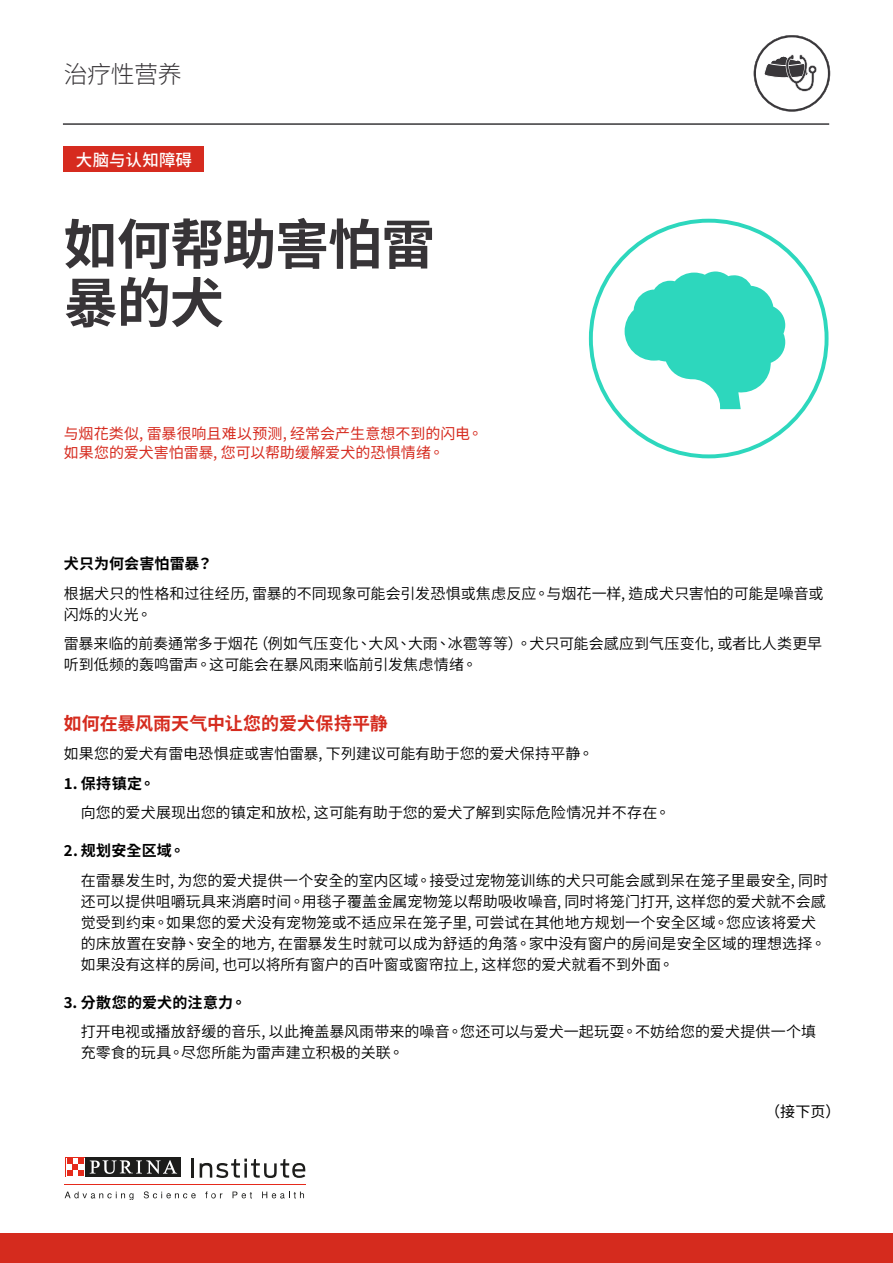
<style>
.page{position:relative;width:893px;height:1263px;background:#fff}
.page>*{position:absolute;margin:0;border:0;box-sizing:border-box;transform-origin:0 0}
.t1{font:700 54px/58.5px "Source Han Sans TC";letter-spacing:-.02em;color:#373437}
.t2{font:300 24px "Source Han Sans TC";letter-spacing:-.02em;color:#373437}
.t3{font:700 18px "Source Han Sans TC";color:#d52b1e}
.t4{font:500 16.5px "Source Han Sans TC";color:#fff}
.t5{font:15px/21px "Source Han Sans TC";color:#000}
.t6{font:15px/19.5px "Source Han Sans TC";letter-spacing:.005em;color:#d62b1f}
.t7{font:700 15px "Source Han Sans TC";letter-spacing:.015em;color:#000}
.t8{font:15px "Source Han Sans TC";color:#000}
</style>
<div class="page">
<div style="left:0;top:1233px;width:893px;height:30px;background:#d52b1e"></div>
<hr style="left:65px;top:1184px;width:241px;height:1px;background:#e52a1b">
<svg style="left:192px;top:1158px;width:2px;height:19px"></svg>
<svg style="left:200px;top:1158px;width:105px;height:20px"></svg>
<svg style="left:65px;top:1191px;width:68px;height:9px"></svg>
<svg style="left:144px;top:1191px;width:52px;height:7px"></svg>
<svg style="left:205px;top:1191px;width:17px;height:7px"></svg>
<svg style="left:233px;top:1191px;width:19px;height:7px"></svg>
<svg style="left:262px;top:1191px;width:42px;height:7px"></svg>
<div style="left:65px;top:1157px;width:21px;height:20px;background:#1d1d1b"></div>
<svg style="left:65px;top:1157px;width:20px;height:20px"></svg>
<div style="left:86px;top:1157px;width:95px;height:20px;background:#1d1d1b"></div>
<svg style="left:90px;top:1160px;width:87px;height:14px"></svg>
<svg style="left:66px;top:1158px;width:18px;height:18px"></svg>
<svg style="left:67px;top:1158px;width:17px;height:17px"></svg>
<hr style="left:63px;top:123px;width:766px;height:2px;background:#39373a">
<svg style="left:754px;top:35px;width:76px;height:77px"></svg>
<svg style="left:589px;top:219px;width:239px;height:239px"></svg>
<svg style="left:625px;top:271px;width:160px;height:138px"></svg>
<div style="left:64px;top:146px;width:140px;height:26px;background:#d62b1f"></div>
<h2 class="t2" style="left:64px;top:61px;width:120px">治疗性营养</h2>
<p class="t4" style="left:76px;top:150px;width:118px">大脑与认知障碍</p>
<h1 class="t1" style="left:64px;top:216px;width:373px">如何帮助害怕雷暴的犬</h1>
<p class="t6" style="left:64px;top:424px;width:421px">与烟花类似, 雷暴很响且难以预测, 经常会产生意想不到的闪电。如果您的爱犬害怕雷暴, 您可以帮助缓解爱犬的恐惧情绪。</p>
<p class="t7" style="left:64px;top:555px;width:150px">犬只为何会害怕雷暴？</p>
<p class="t5" style="left:64px;top:583px;width:761px">根据犬只的性格和过往经历, 雷暴的不同现象可能会引发恐惧或焦虑反应。与烟花一样, 造成犬只害怕的可能是噪音或闪烁的火光。</p>
<p class="t5" style="left:64px;top:634px;width:760px">雷暴来临的前奏通常多于烟花（例如气压变化、大风、大雨、冰雹等等）。犬只可能会感应到气压变化, 或者比人类更早听到低频的轰鸣雷声。这可能会在暴风雨来临前引发焦虑情绪。</p>
<p class="t3" style="left:64px;top:713px;width:326px">如何在暴风雨天气中让您的爱犬保持平静</p>
<p class="t5" style="left:64px;top:743px;width:531px">如果您的爱犬有雷电恐惧症或害怕雷暴, 下列建议可能有助于您的爱犬保持平静。</p>
<p class="t7" style="left:64px;top:774px;width:93px">1. 保持镇定。</p>
<p class="t5" style="left:81px;top:802px;width:591px">向您的爱犬展现出您的镇定和放松, 这可能有助于您的爱犬了解到实际危险情况并不存在。</p>
<p class="t7" style="left:64px;top:842px;width:123px">2. 规划安全区域。</p>
<p class="t5" style="left:81px;top:870px;width:749px">在雷暴发生时, 为您的爱犬提供一个安全的室内区域。接受过宠物笼训练的犬只可能会感到呆在笼子里最安全, 同时还可以提供咀嚼玩具来消磨时间。用毯子覆盖金属宠物笼以帮助吸收噪音, 同时将笼门打开, 这样您的爱犬就不会感觉受到约束。如果您的爱犬没有宠物笼或不适应呆在笼子里, 可尝试在其他地方规划一个安全区域。您应该将爱犬的床放置在安静、安全的地方, 在雷暴发生时就可以成为舒适的角落。家中没有窗户的房间是安全区域的理想选择。如果没有这样的房间, 也可以将所有窗户的百叶窗或窗帘拉上, 这样您的爱犬就看不到外面。</p>
<p class="t7" style="left:64px;top:993px;width:184px">3. 分散您的爱犬的注意力。</p>
<p class="t5" style="left:81px;top:1021px;width:737px">打开电视或播放舒缓的音乐, 以此掩盖暴风雨带来的噪音。您还可以与爱犬一起玩耍。不妨给您的爱犬提供一个填充零食的玩具。尽您所能为雷声建立积极的关联。</p>
<p class="t8" style="left:765px;top:1103px;width:77px">（接下页）</p>
</div>
